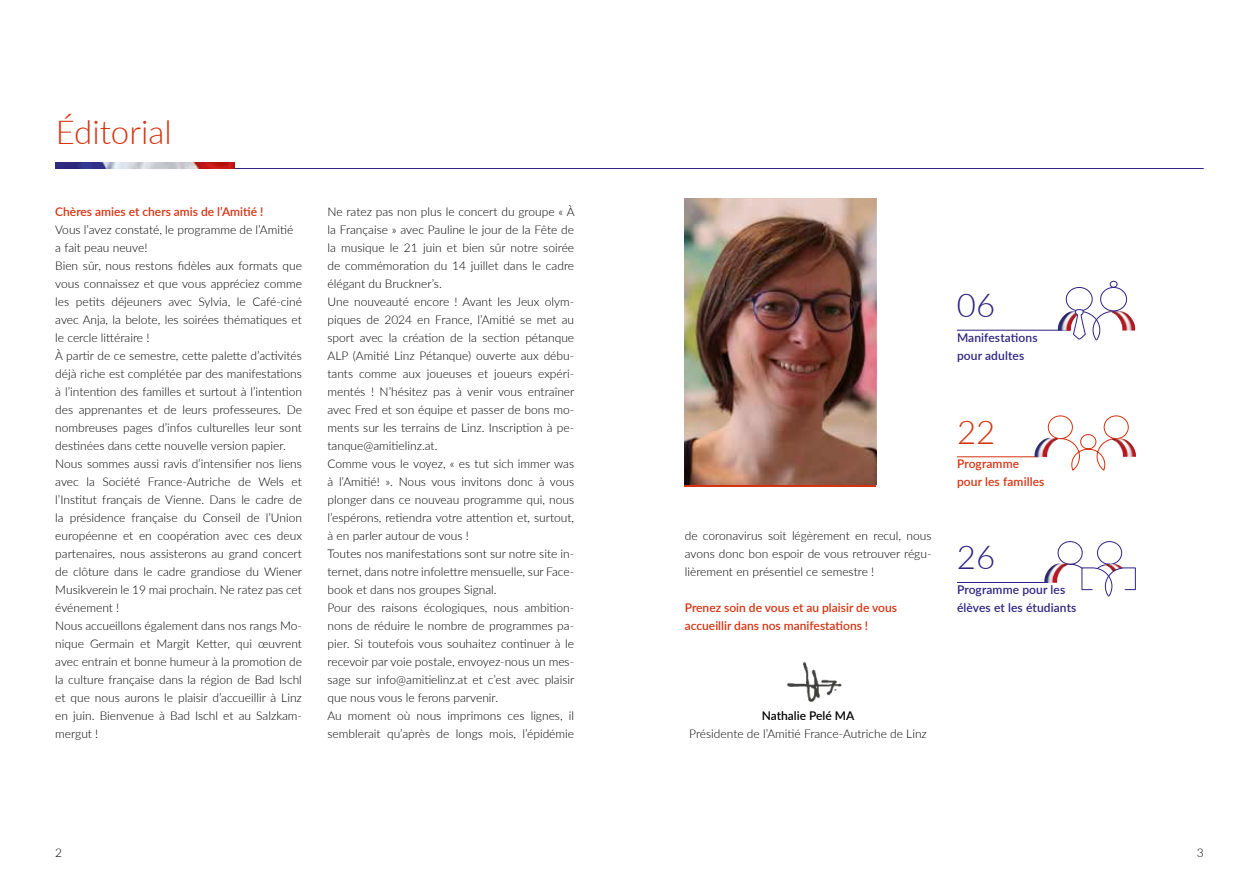
<style>
.page{position:relative;width:1259px;height:893px;background:#fff}
.page>*{position:absolute;margin:0;border:0;box-sizing:border-box;transform-origin:0 0}
.t1{font:300 33px "Lato";color:#d63210}
.t2{font:300 33px "Lato";color:#2e2382}
.t3{font:300 12px/18px "Lato";color:#000}
.t4{font:600 12px/18px "Lato";color:#d63210}
.t5{font:600 12px/18px "Lato";letter-spacing:.01em;color:#2e2382}
.t6{font:600 12px "Lato";color:#000}
</style>
<div class="page">
<img style="left:685px;top:198px;width:191px;height:286px">
<img style="left:787px;top:662px;width:55px;height:41px">
<hr style="left:55px;top:168px;width:1148px;height:1px;background:#2e2382">
<img style="left:55px;top:162px;width:179px;height:7px">
<hr style="left:957px;top:330px;width:113px;height:1px;background:#2e2382">
<hr style="left:957px;top:582px;width:91px;height:1px;background:#2e2382">
<hr style="left:957px;top:456px;width:81px;height:1px;background:#d63210">
<svg style="left:1057px;top:541px;width:79px;height:56px"></svg>
<img style="left:1044px;top:563px;width:26px;height:20px">
<div style="left:1066px;top:287px;width:26px;height:24px;border:1px solid #2e2382;border-radius:50%"></div>
<div style="left:1100px;top:287px;width:27px;height:24px;border:1px solid #2e2382;border-radius:50%"></div>
<div style="left:1109px;top:281px;width:8px;height:7px;border:1px solid #2e2382;border-radius:50%"></div>
<svg style="left:1058px;top:309px;width:64px;height:32px"></svg>
<img style="left:1109px;top:311px;width:26px;height:20px">
<svg style="left:1043px;top:415px;width:93px;height:56px"></svg>
<img style="left:1034px;top:438px;width:26px;height:19px">
<img style="left:1110px;top:438px;width:25px;height:19px">
<h1 class="t1" style="left:56px;top:109px;width:117px">Éditorial</h1>
<p class="t4" style="left:55px;top:202px;width:210px">Chères amies et chers amis de l’Amitié !</p>
<p class="t3" style="left:55px;top:220px;width:248px">Vous l’avez constaté, le programme de l’Amitié<br>a fait peau neuve!<br>Bien sûr, nous restons fidèles aux formats que vous connaissez et que vous appréciez comme les petits déjeuners avec Sylvia, le Café-ciné avec Anja, la belote, les soirées thématiques et le cercle littéraire !<br>À partir de ce semestre, cette palette d’activités déjà riche est complétée par des manifestations à l’intention des familles et surtout à l’intention des apprenantes et de leurs professeures. De nombreuses pages d’infos culturelles leur sont destinées dans cette nouvelle version papier.<br>Nous sommes aussi ravis d’intensifier nos liens avec la Société France-Autriche de Wels et l’Institut français de Vienne. Dans le cadre de la présidence française du Conseil de l’Union européenne et en coopération avec ces deux partenaires, nous assisterons au grand concert de clôture dans le cadre grandiose du Wiener Musikverein le 19 mai prochain. Ne ratez pas cet événement !<br>Nous accueillons également dans nos rangs Mo&shy;nique Germain et Margit Ketter, qui œuvrent avec entrain et bonne humeur à la promotion de la culture française dans la région de Bad Ischl et que nous aurons le plaisir d’accueillir à Linz en juin. Bienvenue à Bad Ischl et au Salzkam&shy;mergut !</p>
<p class="t3" style="left:327px;top:202px;width:249px">Ne ratez pas non plus le concert du groupe « À la Française » avec Pauline le jour de la Fête de la musique le 21 juin et bien sûr notre soirée de commémoration du 14 juillet dans le cadre élégant du Bruckner’s.<br>Une nouveauté encore ! Avant les Jeux olym&shy;piques de 2024 en France, l’Amitié se met au sport avec la création de la section pétanque ALP (Amitié Linz Pétanque) ouverte aux débu&shy;tants comme aux joueuses et joueurs expéri&shy;mentés ! N’hésitez pas à venir vous entraîner avec Fred et son équipe et passer de bons mo&shy;ments sur les terrains de Linz. Inscription à pe&shy;tanque@amitielinz.at.<br>Comme vous le voyez, « es tut sich immer was à l’Amitié! ». Nous vous invitons donc à vous plonger dans ce nouveau programme qui, nous l’espérons, retiendra votre attention et, surtout, à en parler autour de vous !<br>Toutes nos manifestations sont sur notre site in&shy;ternet, dans notre infolettre mensuelle, sur Face&shy;book et dans nos groupes Signal.<br>Pour des raisons écologiques, nous ambition&shy;nons de réduire le nombre de programmes pa&shy;pier. Si toutefois vous souhaitez continuer à le recevoir par voie postale, envoyez-nous un mes&shy;sage sur info@amitielinz.at et c’est avec plaisir que nous vous le ferons parvenir.<br>Au moment où nous imprimons ces lignes, il semblerait qu’après de longs mois, l’épidémie</p>
<p class="t3" style="left:685px;top:526px;width:248px;text-align:justify">de coronavirus soit légèrement en recul, nous avons donc bon espoir de vous retrouver régu&shy;lièrement en présentiel ce semestre !</p>
<p class="t4" style="left:685px;top:598px;width:214px">Prenez soin de vous et au plaisir de vous accueillir dans nos manifestations !</p>
<h1 class="t2" style="left:957px;top:282px;width:40px">06</h1>
<p class="t5" style="left:957px;top:328px;width:82px">Manifestations pour adultes</p>
<h1 class="t1" style="left:957px;top:409px;width:40px">22</h1>
<p class="t4" style="left:957px;top:454px;width:89px">Programme pour les familles</p>
<h1 class="t2" style="left:957px;top:534px;width:40px">26</h1>
<p class="t5" style="left:957px;top:580px;width:121px">Programme pour les élèves et les étudiants</p>
<p class="t6" style="left:762px;top:707px;width:94px">Nathalie Pelé MA</p>
<p class="t3" style="left:689px;top:724px;width:239px">Présidente de l’Amitié France-Autriche de Linz</p>
<p class="t3" style="left:55px;top:843px;width:8px">2</p>
<p class="t3" style="left:1196px;top:843px;width:8px">3</p>
</div>
